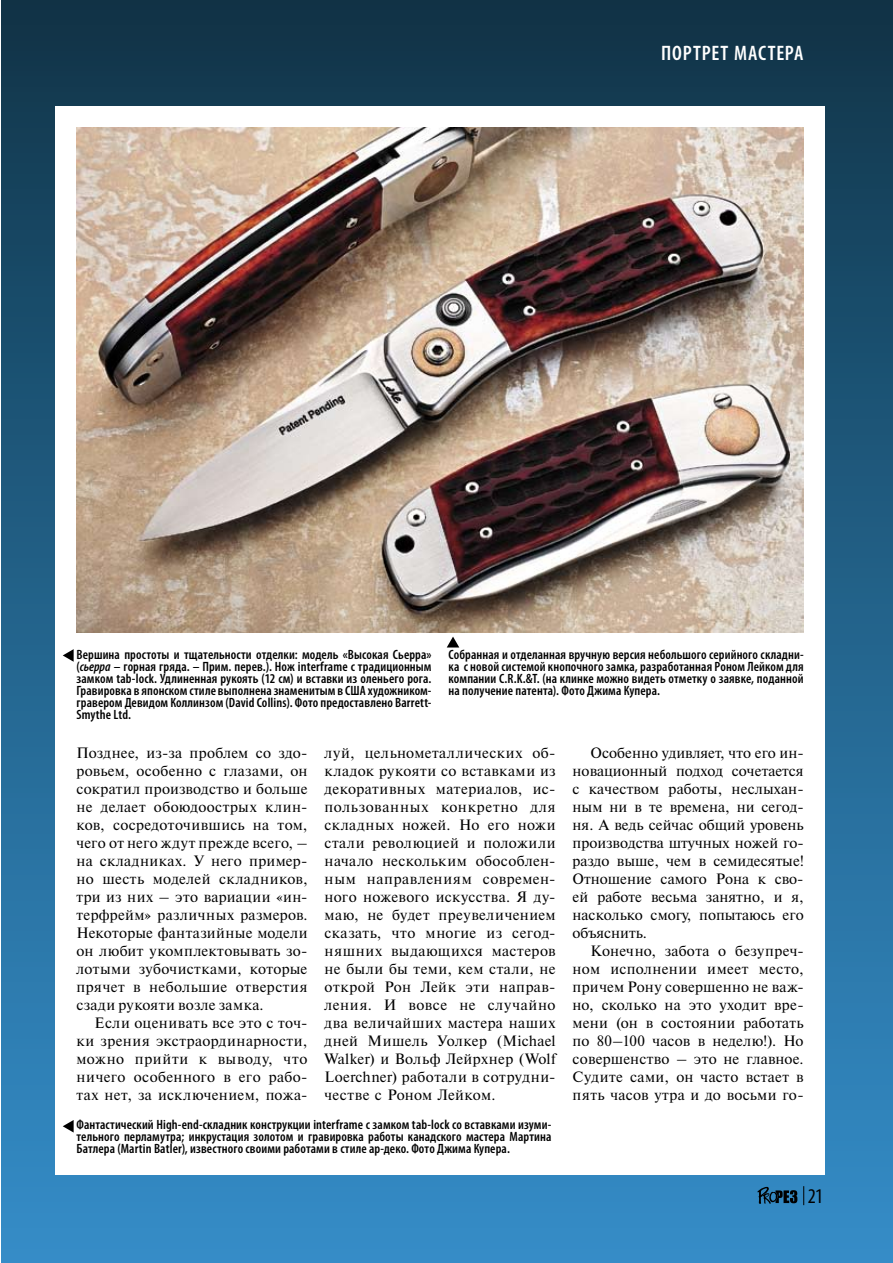
<style>
.page{position:relative;width:893px;height:1263px;background:#fff}
.page>*{position:absolute;margin:0;border:0;box-sizing:border-box;transform-origin:0 0}
.t1{font:600 condensed 21px "Myriad Pro";letter-spacing:.04em;color:#fff}
.t2{font:condensed 21px "Myriad Pro";color:#000}
.t3{font:15px/18px "Newton C";letter-spacing:.02em;color:#000;text-align:justify}
.t4{font:600 condensed 13.5px/12px "Myriad Pro";letter-spacing:.01em;color:#000;text-align:justify}
.s1{font-style:italic}
</style>
<div class="page">
<div style="left:2px;top:0;width:891px;height:1263px;background:linear-gradient(to bottom,#10364a,#358fcb)"></div>
<div style="left:55px;top:106px;width:770px;height:1069px;background:#fff"></div>
<svg style="left:757px;top:1187px;width:40px;height:17px"></svg>
<svg style="left:803px;top:1186px;width:1px;height:19px"></svg>
<img style="left:77px;top:128px;width:727px;height:504px">
<svg style="left:63px;top:1120px;width:11px;height:12px"></svg>
<svg style="left:63px;top:649px;width:11px;height:13px"></svg>
<svg style="left:447px;top:637px;width:12px;height:10px"></svg>
<h1 class="t1" style="left:661px;top:40px;width:144px">портрет мастера</h1>
<p class="t4" style="left:77px;top:648px;width:357px">Вершина простоты и тщательности отделки: модель «Высокая Сьерра» (<span class="s1">сьерра</span> – горная гряда. – Прим. перев.). Нож interframe с традиционным замком tab-lock. Удлиненная рукоять (12 см) и вставки из оленьего рога.<br>Гравировка в японском стиле выполнена знаменитым в США художником&shy;гравером Девидом Коллинзом (David Collins). Фото предоставлено Barrett-Smythe Ltd.</p>
<p class="t4" style="left:449px;top:648px;width:357px">Собранная и отделанная вручную версия небольшого серийного складни&shy;ка с новой системой кнопочного замка, разработанная Роном Лейком для компании C.R.K.&amp;T. (на клинке можно видеть отметку о заявке, поданной на получение патента). Фото Джима Купера.</p>
<p class="t3" style="left:77px;top:743px;width:233px">Позднее, из-за проблем со здо&shy;ровьем, особенно с глазами, он сократил производство и больше не делает обоюдоострых клин&shy;ков, сосредоточившись на том, чего от него ждут прежде всего, – на складниках. У него пример&shy;но шесть моделей складников, три из них – это вариации «ин&shy;терфрейм» различных размеров.<br>Некоторые фантазийные модели он любит укомплектовывать зо&shy;лотыми зубочистками, которые прячет в небольшие отверстия сзади рукояти возле замка.</p>
<p class="t3" style="left:77px;top:1013px;width:233px;text-indent:18px">Если оценивать все это с точ&shy;ки зрения экстраординарности, можно прийти к выводу, что ничего особенного в его рабо&shy;тах нет, за исключением, пожа-</p>
<p class="t3" style="left:325px;top:743px;width:233px">луй, цельнометаллических об&shy;кладок рукояти со вставками из декоративных материалов, ис&shy;пользованных конкретно для складных ножей. Но его ножи стали революцией и положили начало нескольким обособлен&shy;ным направлениям современ&shy;ного ножевого искусства. Я ду&shy;маю, не будет преувеличением сказать, что многие из сегод&shy;няшних выдающихся мастеров не были бы теми, кем стали, не открой Рон Лейк эти направ&shy;ления. И вовсе не случайно два величайших мастера наших дней Мишель Уолкер (Michael Walker) и Вольф Лейрхнер (Wolf Loerchner) работали в сотрудни&shy;честве с Роном Лейком.</p>
<p class="t3" style="left:573px;top:743px;width:233px;text-indent:18px">Особенно удивляет, что его ин&shy;новационный подход сочетается с качеством работы, неслыхан&shy;ным ни в те времена, ни сегод&shy;ня. А ведь сейчас общий уровень производства штучных ножей го&shy;раздо выше, чем в семидесятые!<br>Отношение самого Рона к сво&shy;ей работе весьма занятно, и я, насколько смогу, попытаюсь его объяснить.</p>
<p class="t3" style="left:573px;top:941px;width:233px;text-indent:18px">Конечно, забота о безупреч&shy;ном исполнении имеет место, причем Рону совершенно не важ&shy;но, сколько на это уходит вре&shy;мени (он в состоянии работать по 80–100 часов в неделю!). Но совершенство – это не главное.<br>Судите сами, он часто встает в пять часов утра и до восьми го-</p>
<p class="t4" style="left:77px;top:1118px;width:476px">Фантастический High-end-складник конструкции interframe с замком tab-lock со вставками изуми&shy;тельного перламутра; инкрустация золотом и гравировка работы канадского мастера Мартина Батлера (Martin Batler), известного своими работами в стиле ар-деко. Фото Джима Купера.</p>
<h1 class="t2" style="left:808px;top:1183px;width:17px">21</h1>
</div>
